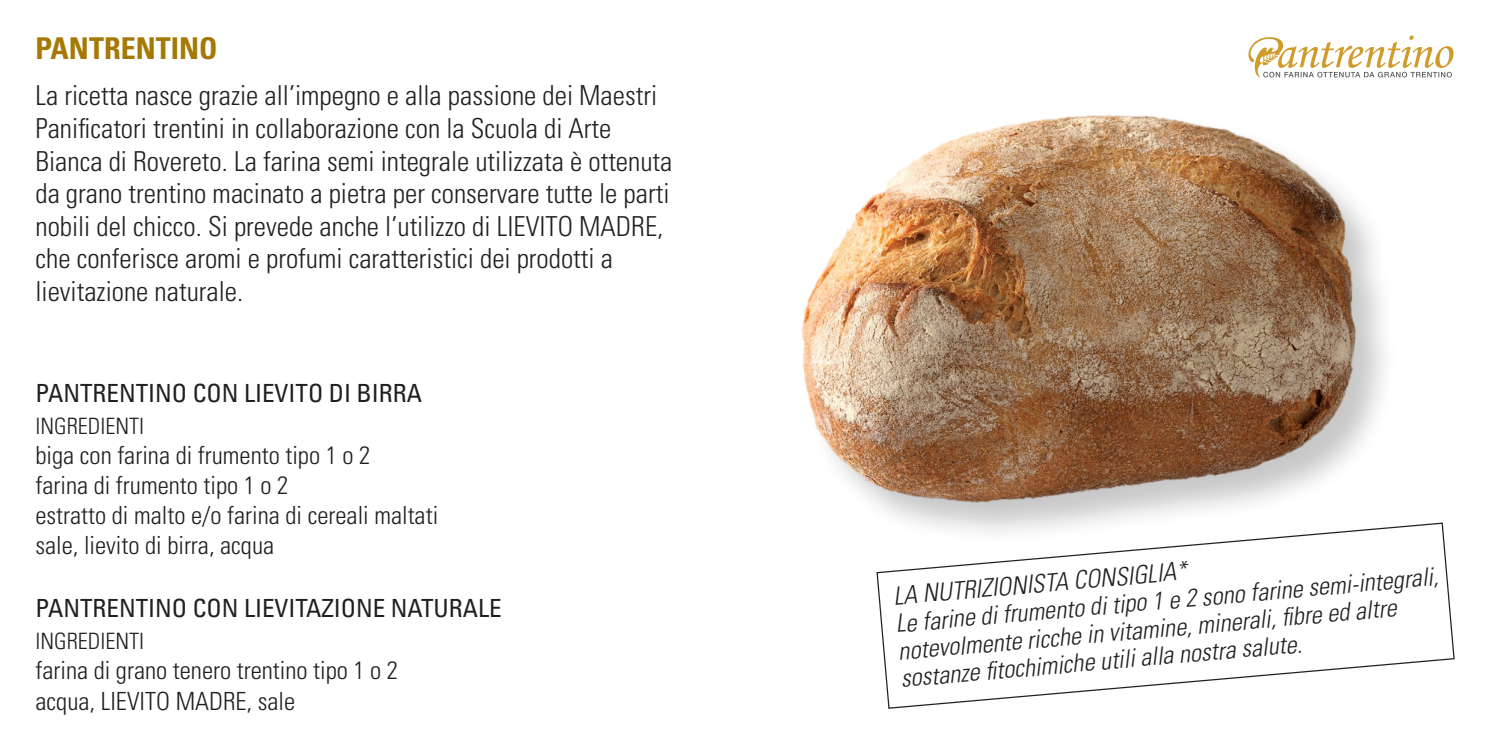
<style>
.page{position:relative;width:1489px;height:745px;background:#fff}
.page>*{position:absolute;margin:0;border:0;box-sizing:border-box;transform-origin:0 0}
.t1{font:700 condensed 30px "Univers";color:#a57903}
.t2{font:300 condensed 27.5px/32.5px "Univers";color:#231f20}
.t3{font:300 condensed 25px/30px "Univers";color:#231f20}
.t4{font:italic 300 condensed 25px/27.5px "Univers";color:#231f20}
.t5{font:condensed 25px "Univers";color:#231f20}
.t6{font:300 condensed 22.5px "Univers";color:#231f20}
</style>
<div class="page">
<div style="left:799px;top:113px;width:599px;height:433px;background:#231f20;opacity:.25"></div>
<img style="left:799px;top:113px;width:571px;height:409px">
<svg style="left:875px;top:521px;width:580px;height:188px"></svg>
<svg style="left:1248px;top:35px;width:205px;height:42px"></svg>
<p class="t1" style="left:35px;top:30px;width:183px">PANTRENTINO</p>
<p class="t2" style="left:35px;top:79px;width:638px">La ricetta nasce grazie all’impegno e alla passione dei Maestri Panificatori trentini in collaborazione con la Scuola di Arte Bianca di Rovereto. La farina semi integrale utilizzata è ottenuta da grano trentino macinato a pietra per conservare tutte le parti nobili del chicco. Si prevede anche l’utilizzo di LIEVITO MADRE, che conferisce aromi e profumi caratteristici dei prodotti a lievitazione naturale.</p>
<p class="t5" style="left:35px;top:376px;width:388px">PANTRENTINO CON LIEVITO DI BIRRA</p>
<p class="t6" style="left:35px;top:412px;width:110px">INGREDIENTI</p>
<p class="t3" style="left:35px;top:440px;width:404px">biga con farina di frumento tipo 1 o 2<br>farina di frumento tipo 1 o 2<br>estratto di malto e/o farina di cereali maltati sale, lievito di birra, acqua</p>
<p class="t5" style="left:35px;top:591px;width:467px">PANTRENTINO CON LIEVITAZIONE NATURALE</p>
<p class="t6" style="left:35px;top:627px;width:110px">INGREDIENTI</p>
<p class="t3" style="left:35px;top:655px;width:364px">farina di grano tenero trentino tipo 1 o 2 acqua, LIEVITO MADRE, sale</p>
<p class="t4" style="left:892px;top:581px;width:546px;rotate:-5deg">LA NUTRIZIONISTA CONSIGLIA*<br>Le farine di frumento di tipo 1 e 2 sono farine semi-integrali, notevolmente ricche in vitamine, minerali, fi bre ed altre sostanze fi tochimiche utili alla nostra salute.</p>
</div>
